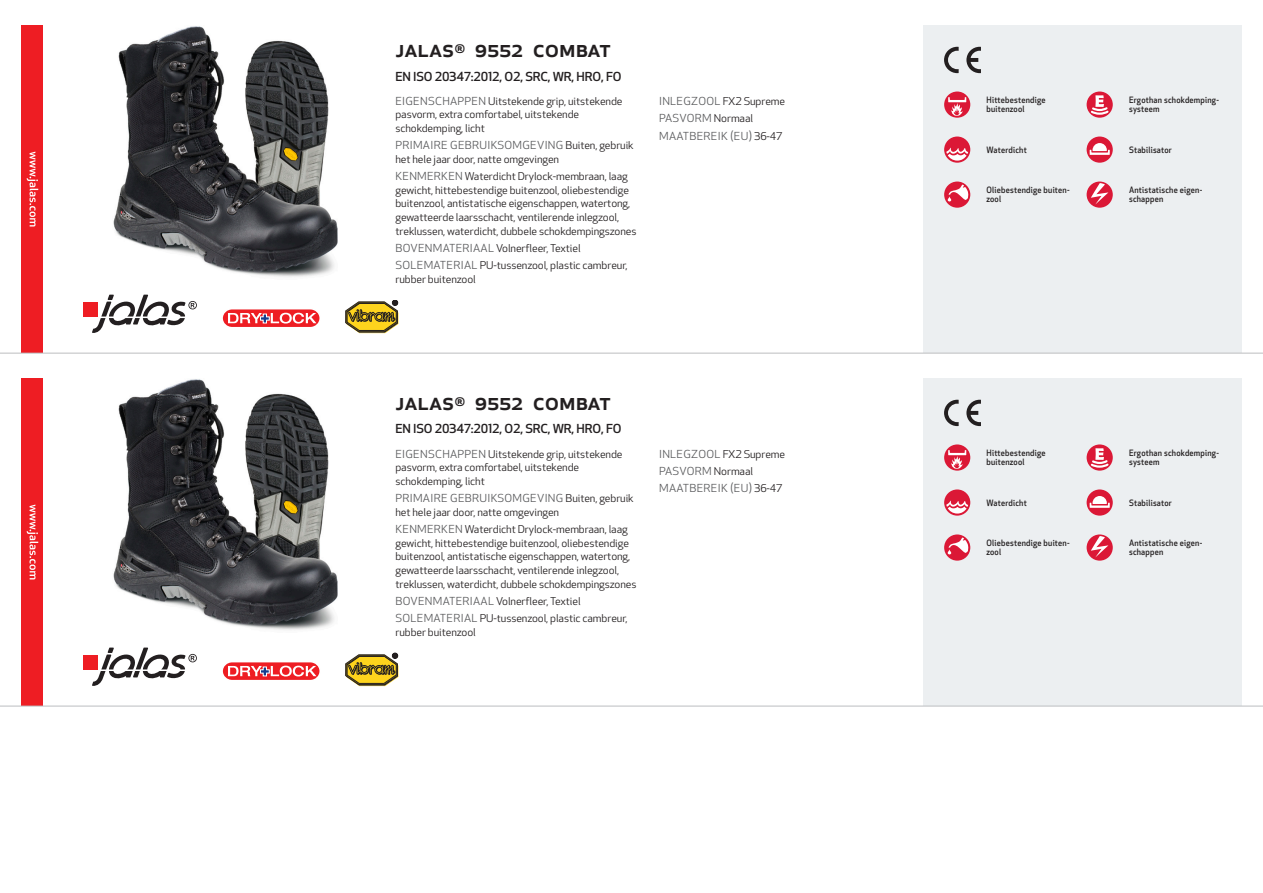
<style>
.page{position:relative;width:1263px;height:893px;background:#fff}
.page>*{position:absolute;margin:0;border:0;box-sizing:border-box;transform-origin:0 0}
.Produkt_namn{font:500 24px "Apex New";color:#231f20}
.Ingress{font:500 12.15px "Apex New";letter-spacing:-.015em;color:#231f20;scale:1.06 1}
.Funktion{font:10.8px/17.2px "Apex New";letter-spacing:.025em;color:#57585a;scale:1.06 1}
.Funktion-2{font:10.5px/13.6px "Apex New";letter-spacing:-.01em;color:#231f20;scale:1.06 1}
.Funktion_body{font:500 8.55px/9px "Apex New";letter-spacing:.025em;color:#231f20;scale:.95 1}
.s1{font-size:10.8px;color:#57585a}
.s2{font-size:10.5px;color:#231f20}
</style>
<div class="page">
<img style="left:113px;top:26px;width:225px;height:251px">
<div style="left:83px;top:302px;width:15px;height:14px;background:#ee1d23"></div>
<svg style="left:92px;top:295px;width:105px;height:38px"></svg>
<svg style="left:222px;top:309px;width:98px;height:18px"></svg>
<svg style="left:345px;top:300px;width:53px;height:33px"></svg>
<div style="left:21px;top:26px;width:22px;height:327px;background:#ee1d23"></div>
<svg style="left:27px;top:152px;width:11px;height:75px"></svg>
<div style="left:923px;top:26px;width:319px;height:327px;background:#eceff1"></div>
<svg style="left:966px;top:47px;width:15px;height:26px"></svg>
<svg style="left:944px;top:47px;width:15px;height:26px"></svg>
<div style="left:944px;top:92px;width:26px;height:26px;background:#db1836;border-radius:50%"></div>
<svg style="left:948px;top:97px;width:18px;height:19px"></svg>
<div style="left:944px;top:137px;width:26px;height:26px;background:#db1836;border-radius:50%"></div>
<svg style="left:946px;top:148px;width:22px;height:13px"></svg>
<svg style="left:944px;top:182px;width:26px;height:26px"></svg>
<svg style="left:948px;top:185px;width:20px;height:17px"></svg>
<svg style="left:1086px;top:92px;width:27px;height:26px"></svg>
<svg style="left:1089px;top:95px;width:21px;height:21px"></svg>
<div style="left:1086px;top:137px;width:27px;height:26px;background:#db1836;border-radius:50%"></div>
<svg style="left:1090px;top:143px;width:20px;height:12px"></svg>
<svg style="left:1086px;top:182px;width:27px;height:26px"></svg>
<svg style="left:1091px;top:183px;width:17px;height:22px"></svg>
<img style="left:113px;top:379px;width:225px;height:251px">
<div style="left:83px;top:654px;width:15px;height:15px;background:#ee1d23"></div>
<svg style="left:92px;top:648px;width:105px;height:38px"></svg>
<svg style="left:222px;top:662px;width:98px;height:18px"></svg>
<svg style="left:345px;top:653px;width:53px;height:33px"></svg>
<div style="left:21px;top:378px;width:22px;height:328px;background:#ee1d23"></div>
<svg style="left:27px;top:505px;width:11px;height:74px"></svg>
<div style="left:923px;top:378px;width:319px;height:328px;background:#eceff1"></div>
<svg style="left:966px;top:400px;width:15px;height:26px"></svg>
<svg style="left:944px;top:400px;width:15px;height:26px"></svg>
<svg style="left:944px;top:444px;width:26px;height:27px"></svg>
<svg style="left:948px;top:450px;width:18px;height:19px"></svg>
<div style="left:944px;top:489px;width:26px;height:27px;background:#db1836;border-radius:50%"></div>
<svg style="left:946px;top:501px;width:22px;height:13px"></svg>
<svg style="left:944px;top:534px;width:26px;height:27px"></svg>
<svg style="left:948px;top:537px;width:20px;height:17px"></svg>
<svg style="left:1086px;top:444px;width:27px;height:27px"></svg>
<svg style="left:1089px;top:448px;width:21px;height:21px"></svg>
<svg style="left:1086px;top:489px;width:27px;height:27px"></svg>
<svg style="left:1090px;top:496px;width:20px;height:12px"></svg>
<svg style="left:1086px;top:534px;width:27px;height:27px"></svg>
<svg style="left:1091px;top:536px;width:17px;height:21px"></svg>
<hr style="left:0;top:353px;width:1263px;height:1px;background:#bcbdc0">
<hr style="left:0;top:706px;width:1263px;height:1px;background:#bcbdc0">
<p class="Produkt_namn" style="left:395px;top:33px;width:217px">JALAS<sup>®</sup> 9552 COMBAT</p>
<p class="Ingress" style="left:395px;top:68px;width:215px">EN ISO 20347:2012, O2, SRC, WR, HRO, FO</p>
<p class="Funktion-2" style="left:395px;top:94px;width:216px"><span class="s1">EIGENSCHAPPEN</span> Uitstekende grip, uitstekende pasvorm, extra comfortabel, uitstekende schokdemping, licht</p>
<p class="Funktion" style="left:395px;top:137px;width:226px">PRIMAIRE GEBRUIKSOMGEVING <span class="s2">Buiten, gebruik</span></p>
<p class="Funktion-2" style="left:395px;top:153px;width:156px">het hele jaar door, natte omgevingen</p>
<p class="Funktion-2" style="left:395px;top:170px;width:229px"><span class="s1">KENMERKEN</span> Waterdicht Drylock-membraan, laag gewicht, hittebestendige buitenzool, oliebestendige buitenzool, antistatische eigenschappen, watertong, gewatteerde laarsschacht, ventilerende inlegzool, treklussen, waterdicht, dubbele schokdempingszones</p>
<p class="Funktion-2" style="left:395px;top:241px;width:176px"><span class="s1">BOVENMATERIAAL</span> Volnerfleer, Textiel</p>
<p class="Funktion-2" style="left:395px;top:258px;width:221px"><span class="s1">SOLEMATERIAL</span> PU-tussenzool, plastic cambreur, rubber buitenzool</p>
<p class="Funktion-2" style="left:659px;top:94px;width:120px"><span class="s1">INLEGZOOL</span> FX2 Supreme</p>
<p class="Funktion" style="left:659px;top:110px;width:118px">PASVORM <span class="s2">Normaal<br></span>MAATBEREIK (EU) <span class="s2">36-47</span></p>
<p class="Produkt_namn" style="left:395px;top:385px;width:217px">JALAS<sup>®</sup> 9552 COMBAT</p>
<p class="Ingress" style="left:395px;top:421px;width:215px">EN ISO 20347:2012, O2, SRC, WR, HRO, FO</p>
<p class="Funktion-2" style="left:395px;top:447px;width:216px"><span class="s1">EIGENSCHAPPEN</span> Uitstekende grip, uitstekende pasvorm, extra comfortabel, uitstekende schokdemping, licht</p>
<p class="Funktion" style="left:395px;top:490px;width:226px">PRIMAIRE GEBRUIKSOMGEVING <span class="s2">Buiten, gebruik</span></p>
<p class="Funktion-2" style="left:395px;top:505px;width:156px">het hele jaar door, natte omgevingen</p>
<p class="Funktion-2" style="left:395px;top:523px;width:229px"><span class="s1">KENMERKEN</span> Waterdicht Drylock-membraan, laag gewicht, hittebestendige buitenzool, oliebestendige buitenzool, antistatische eigenschappen, watertong, gewatteerde laarsschacht, ventilerende inlegzool, treklussen, waterdicht, dubbele schokdempingszones</p>
<p class="Funktion-2" style="left:395px;top:594px;width:176px"><span class="s1">BOVENMATERIAAL</span> Volnerfleer, Textiel</p>
<p class="Funktion-2" style="left:395px;top:611px;width:221px"><span class="s1">SOLEMATERIAL</span> PU-tussenzool, plastic cambreur, rubber buitenzool</p>
<p class="Funktion-2" style="left:659px;top:447px;width:120px"><span class="s1">INLEGZOOL</span> FX2 Supreme</p>
<p class="Funktion" style="left:659px;top:463px;width:118px">PASVORM <span class="s2">Normaal<br></span>MAATBEREIK (EU) <span class="s2">36-47</span></p>
<p class="Funktion_body" style="left:986px;top:96px;width:64px">Hittebestendige buitenzool</p>
<p class="Funktion_body" style="left:986px;top:145px;width:44px">Waterdicht</p>
<p class="Funktion_body" style="left:986px;top:186px;width:89px">Oliebestendige buiten&shy;zool</p>
<p class="Funktion_body" style="left:1129px;top:96px;width:96px">Ergothan schokdemping&shy;systeem</p>
<p class="Funktion_body" style="left:1129px;top:145px;width:47px">Stabilisator</p>
<p class="Funktion_body" style="left:1129px;top:186px;width:79px">Antistatische eigen&shy;schappen</p>
<p class="Funktion_body" style="left:986px;top:449px;width:64px">Hittebestendige buitenzool</p>
<p class="Funktion_body" style="left:986px;top:498px;width:44px">Waterdicht</p>
<p class="Funktion_body" style="left:986px;top:539px;width:89px">Oliebestendige buiten&shy;zool</p>
<p class="Funktion_body" style="left:1129px;top:449px;width:96px">Ergothan schokdemping&shy;systeem</p>
<p class="Funktion_body" style="left:1129px;top:498px;width:47px">Stabilisator</p>
<p class="Funktion_body" style="left:1129px;top:539px;width:79px">Antistatische eigen&shy;schappen</p>
</div>
